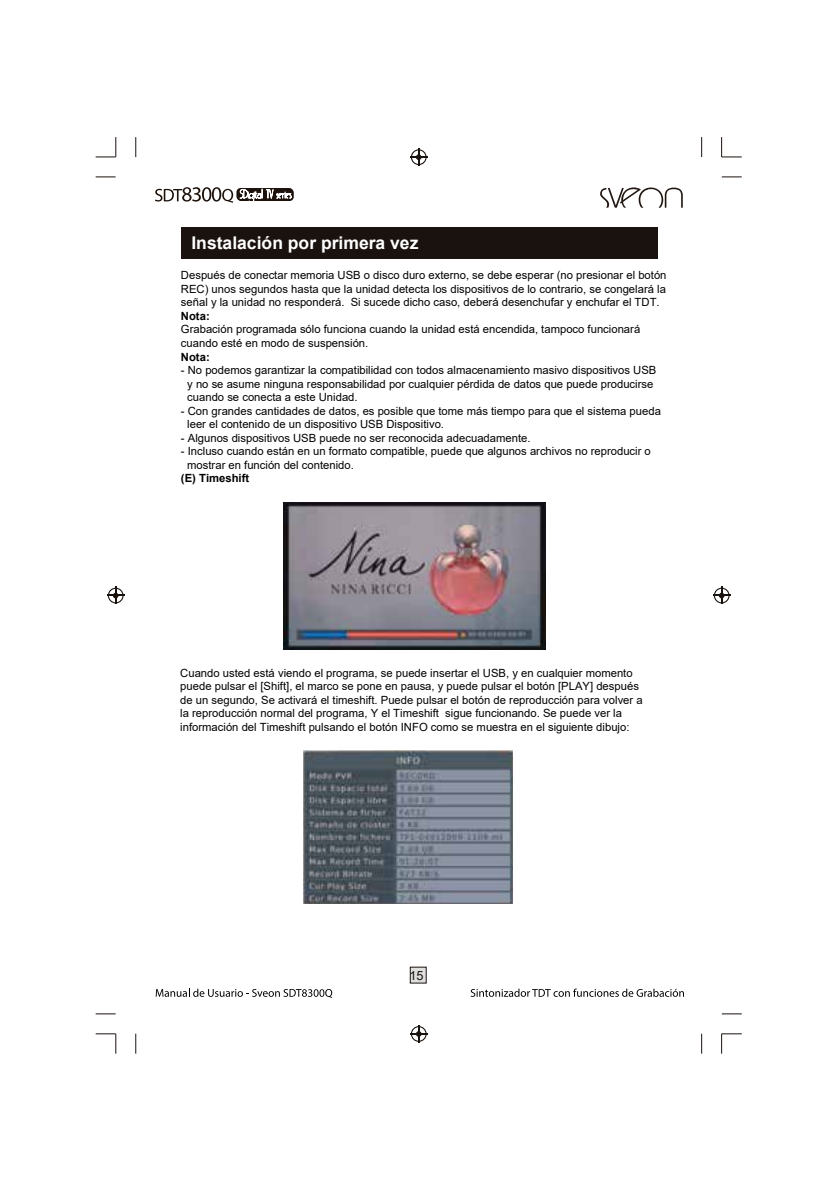
<style>
.page{position:relative;width:840px;height:1190px;background:#fff}
.page>*{position:absolute;margin:0;border:0;box-sizing:border-box;transform-origin:0 0}
.t1{font:700 17.6px "Arial";color:#fff}
.t2{font:12.6px "Arial";color:#1a120e}
.t3{font:11.2px/13.6px "Arial";color:#020102}
.t4{font:700 11.2px "Arial";color:#020102}
</style>
<div class="page">
<svg style="left:236px;top:188px;width:57px;height:12px"></svg>
<svg style="left:240px;top:189px;width:52px;height:12px"></svg>
<svg style="left:155px;top:187px;width:78px;height:16px"></svg>
<svg style="left:600px;top:187px;width:83px;height:21px"></svg>
<svg style="left:156px;top:989px;width:176px;height:9px"></svg>
<svg style="left:471px;top:989px;width:213px;height:8px"></svg>
<svg style="left:701px;top:1034px;width:1px;height:20px"></svg>
<svg style="left:722px;top:1014px;width:20px;height:1px"></svg>
<svg style="left:721px;top:1033px;width:21px;height:21px"></svg>
<svg style="left:701px;top:137px;width:1px;height:20px"></svg>
<svg style="left:722px;top:177px;width:20px;height:1px"></svg>
<svg style="left:721px;top:137px;width:21px;height:21px"></svg>
<svg style="left:135px;top:1034px;width:1px;height:20px"></svg>
<svg style="left:96px;top:1014px;width:20px;height:1px"></svg>
<svg style="left:96px;top:1033px;width:20px;height:21px"></svg>
<svg style="left:135px;top:137px;width:1px;height:20px"></svg>
<svg style="left:96px;top:177px;width:20px;height:1px"></svg>
<svg style="left:96px;top:137px;width:20px;height:21px"></svg>
<svg style="left:410px;top:148px;width:18px;height:18px"></svg>
<svg style="left:410px;top:1025px;width:18px;height:18px"></svg>
<svg style="left:107px;top:586px;width:18px;height:18px"></svg>
<svg style="left:713px;top:586px;width:18px;height:18px"></svg>
<div style="left:181px;top:227px;width:477px;height:31px;background:#1a120e"></div>
<div style="left:410px;top:967px;width:16px;height:16px;background:#e0dfdf"></div>
<div style="left:410px;top:967px;width:16px;height:16px;border:1px solid #1a120e"></div>
<img style="left:284px;top:503px;width:261px;height:147px">
<img style="left:304px;top:751px;width:208px;height:153px">
<h1 class="t1" style="left:191px;top:230px;width:229px">Instalación por primera vez</h1>
<p class="t3" style="left:181px;top:269px;width:487px;text-align:justify">Después de conectar memoria USB o disco duro externo, se debe esperar (no presionar el botón REC) unos segundos hasta que la unidad detecta los dispositivos de lo contrario, se congelará la señal y la unidad no responderá. Si sucede dicho caso, deberá desenchufar y enchufar el TDT.</p>
<p class="t4" style="left:181px;top:308px;width:30px">Nota:</p>
<p class="t3" style="left:181px;top:323px;width:461px">Grabación programada sólo funciona cuando la unidad está encendida, tampoco funcionará cuando esté en modo de suspensión.</p>
<p class="t4" style="left:181px;top:349px;width:30px">Nota:</p>
<p class="t3" style="left:187px;top:363px;width:471px;text-indent:-6px">- No podemos garantizar la compatibilidad con todos almacenamiento masivo dispositivos USB y no se asume ninguna responsabilidad por cualquier pérdida de datos que puede producirse cuando se conecta a este Unidad.</p>
<p class="t3" style="left:187px;top:404px;width:475px;text-indent:-6px">- Con grandes cantidades de datos, es posible que tome más tiempo para que el sistema pueda leer el contenido de un dispositivo USB Dispositivo.</p>
<p class="t3" style="left:181px;top:431px;width:351px">- Algunos dispositivos USB puede no ser reconocida adecuadamente.</p>
<p class="t3" style="left:187px;top:444px;width:465px;text-indent:-6px">- Incluso cuando están en un formato compatible, puede que algunos archivos no reproducir o mostrar en función del contenido.</p>
<p class="t4" style="left:181px;top:470px;width:70px">(E) Timeshift</p>
<p class="t3" style="left:180px;top:666px;width:464px">Cuando usted está viendo el programa, se puede insertar el USB, y en cualquier momento puede pulsar el [Shift], el marco se pone en pausa, y puede pulsar el botón [PLAY] después de un segundo, Se activará el timeshift. Puede pulsar el botón de reproducción para volver a la reproducción normal del programa, Y el Timeshift sigue funcionando. Se puede ver la información del Timeshift pulsando el botón INFO como se muestra en el siguiente dibujo:</p>
<p class="t2" style="left:409px;top:967px;width:16px">15</p>
</div>
